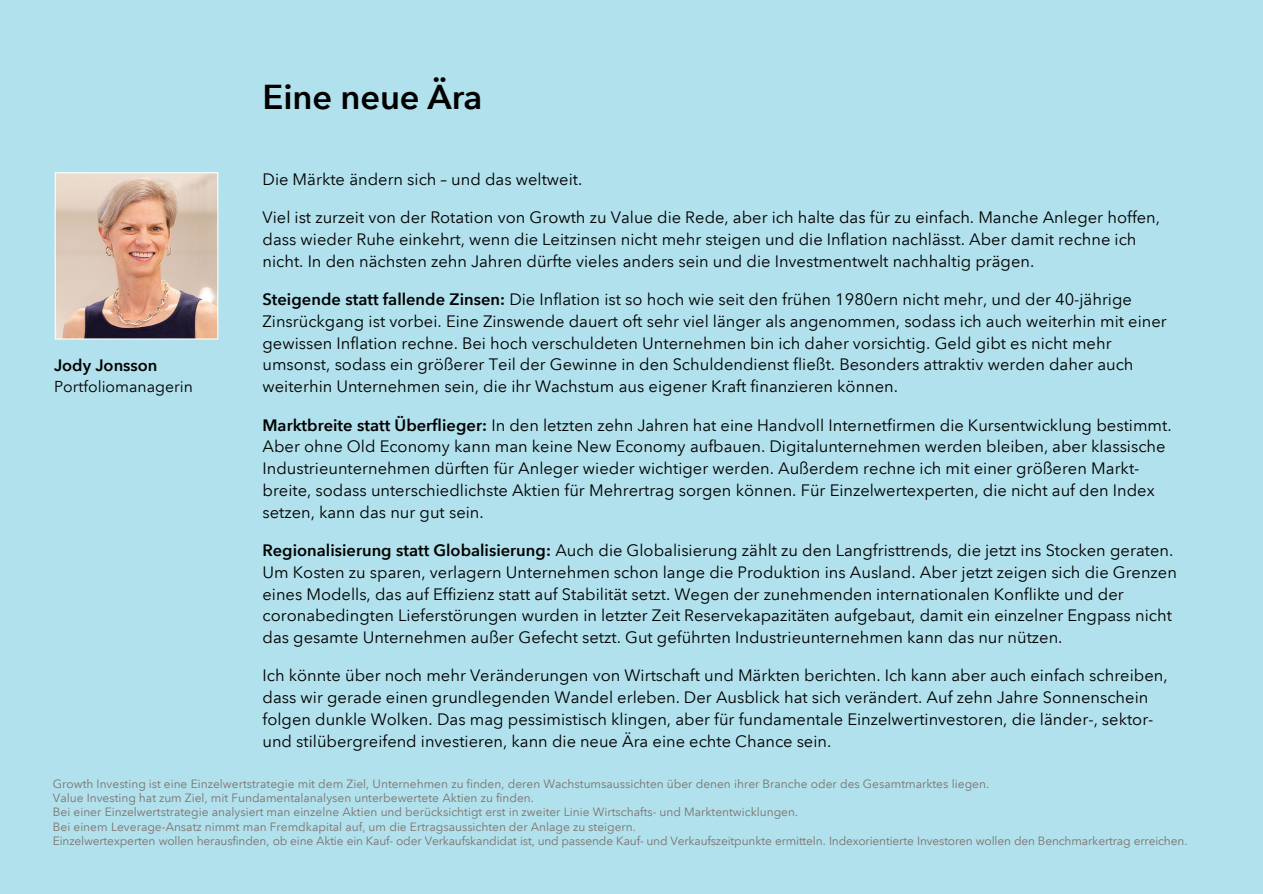
<style>
.page{position:relative;width:1263px;height:894px;background:#fff}
.page>*{position:absolute;margin:0;border:0;box-sizing:border-box;transform-origin:0 0}
.t1{font:600 34.5px "Avenir Next LT Com";letter-spacing:-.005em;color:#000}
.t2{font:16.5px/21.8px "Avenir Next LT Com";color:#000}
.t3{font:600 16.5px "Avenir Next LT Com";color:#000}
.t4{font:15.75px "Avenir Next LT Com";color:#000}
.t5{font:12px "Avenir Next LT Com";color:#7d726d}
.s1{font-weight:600}
</style>
<div class="page">
<div style="left:0;top:0;width:1263px;height:893px;background:#b1e1ec"></div>
<img style="left:57px;top:174px;width:159px;height:163px">
<div style="left:55px;top:172px;width:163px;height:167px;border:1px solid #fff"></div>
<h2 class="t1" style="left:262px;top:76px;width:222px">Eine neue Ära</h2>
<p class="t2" style="left:262px;top:168px;width:321px">Die Märkte ändern sich – und das weltweit.</p>
<p class="t2" style="left:262px;top:206px;width:899px">Viel ist zurzeit von der Rotation von Growth zu Value die Rede, aber ich halte das für zu einfach. Manche Anleger hoffen, dass wieder Ruhe einkehrt, wenn die Leitzinsen nicht mehr steigen und die Inflation nachlässt. Aber damit rechne ich nicht. In den nächsten zehn Jahren dürfte vieles anders sein und die Investmentwelt nachhaltig prägen.</p>
<p class="t2" style="left:262px;top:288px;width:906px"><span class="s1">Steigende statt fallende Zinsen:</span> Die Inflation ist so hoch wie seit den frühen 1980ern nicht mehr, und der 40-jährige Zinsrückgang ist vorbei. Eine Zinswende dauert oft sehr viel länger als angenommen, sodass ich auch weiterhin mit einer gewissen Inflation rechne. Bei hoch verschuldeten Unternehmen bin ich daher vorsichtig. Geld gibt es nicht mehr umsonst, sodass ein größerer Teil der Gewinne in den Schuldendienst fließt. Besonders attraktiv werden daher auch weiterhin Unternehmen sein, die ihr Wachstum aus eigener Kraft finanzieren können.</p>
<p class="t2" style="left:262px;top:414px;width:911px"><span class="s1">Marktbreite statt Überflieger:</span> In den letzten zehn Jahren hat eine Handvoll Internetfirmen die Kursentwicklung bestimmt.<br>Aber ohne Old Economy kann man keine New Economy aufbauen. Digitalunternehmen werden bleiben, aber klassische Industrieunternehmen dürften für Anleger wieder wichtiger werden. Außerdem rechne ich mit einer größeren Markt&shy;breite, sodass unterschiedlichste Aktien für Mehrertrag sorgen können. Für Einzelwertexperten, die nicht auf den Index setzen, kann das nur gut sein.</p>
<p class="t2" style="left:262px;top:539px;width:916px"><span class="s1">Regionalisierung statt Globalisierung:</span> Auch die Globalisierung zählt zu den Langfristtrends, die jetzt ins Stocken geraten.<br>Um Kosten zu sparen, verlagern Unternehmen schon lange die Produktion ins Ausland. Aber jetzt zeigen sich die Grenzen eines Modells, das auf Effizienz statt auf Stabilität setzt. Wegen der zunehmenden internationalen Konflikte und der coronabedingten Lieferstörungen wurden in letzter Zeit Reservekapazitäten aufgebaut, damit ein einzelner Engpass nicht das gesamte Unternehmen außer Gefecht setzt. Gut geführten Industrieunternehmen kann das nur nützen.</p>
<p class="t2" style="left:262px;top:664px;width:907px">Ich könnte über noch mehr Veränderungen von Wirtschaft und Märkten berichten. Ich kann aber auch einfach schreiben, dass wir gerade einen grundlegenden Wandel erleben. Der Ausblick hat sich verändert. Auf zehn Jahre Sonnenschein folgen dunkle Wolken. Das mag pessimistisch klingen, aber für fundamentale Einzelwertinvestoren, die länder-, sektor&shy;und stilübergreifend investieren, kann die neue Ära eine echte Chance sein.</p>
<p class="t5" style="left:53px;top:776px;width:938px">Growth Investing ist eine Einzelwertstrategie mit dem Ziel, Unternehmen zu finden, deren Wachstumsaussichten über denen ihrer Branche oder des Gesamtmarktes liegen.</p>
<p class="t5" style="left:53px;top:790px;width:483px">Value Investing hat zum Ziel, mit Fundamentalanalysen unterbewertete Aktien zu finden.</p>
<p class="t5" style="left:53px;top:804px;width:747px">Bei einer Einzelwertstrategie analysiert man einzelne Aktien und berücksichtigt erst in zweiter Linie Wirtschafts- und Marktentwicklungen.</p>
<p class="t5" style="left:53px;top:819px;width:584px">Bei einem Leverage-Ansatz nimmt man Fremdkapital auf, um die Ertragsaussichten der Anlage zu steigern.</p>
<p class="t5" style="left:53px;top:833px;width:1136px">Einzelwertexperten wollen herausfinden, ob eine Aktie ein Kauf- oder Verkaufskandidat ist, und passende Kauf- und Verkaufszeitpunkte ermitteln. Indexorientierte Investoren wollen den Benchmarkertrag erreichen.</p>
<p class="t3" style="left:54px;top:355px;width:105px">Jody Jonsson</p>
<p class="t4" style="left:54px;top:377px;width:140px">Portfoliomanagerin</p>
</div>
